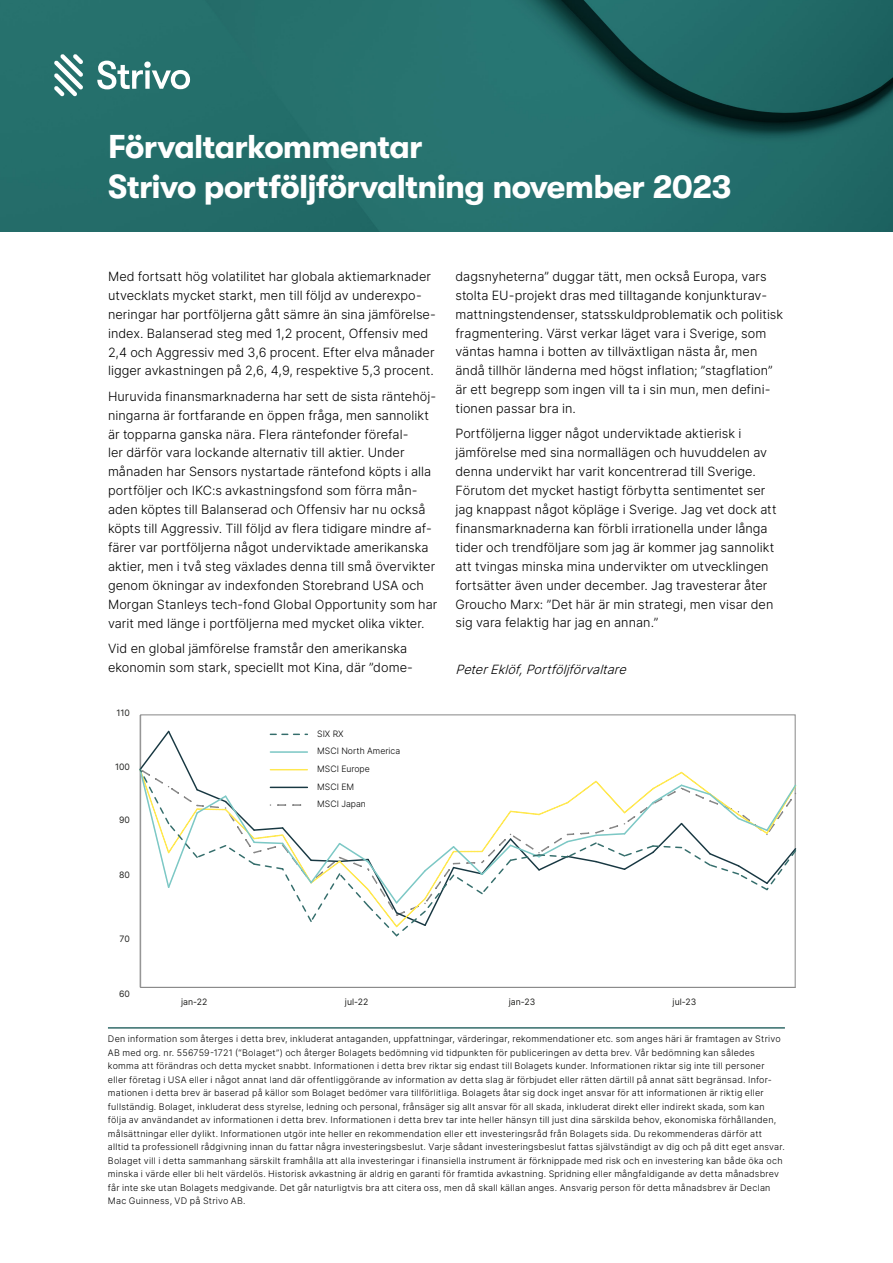
<style>
.page{position:relative;width:893px;height:1263px;background:#fff}
.page>*{position:absolute;margin:0;border:0;box-sizing:border-box;transform-origin:0 0}
.t1{font:700 33px/39.8px "GT Walsheim Pro";letter-spacing:-.02em;color:#fff}
.t2{font:300 12.75px/18.9px "Inter";letter-spacing:.005em;color:#000}
.t3{font:italic 300 12.75px "Inter";color:#000}
.t4{font:300 9px/13.5px "Inter";letter-spacing:.025em;color:#000}
.t5{font:300 8.85px/17.7px "Inter";color:#000}
.t6{font:8.85px "Inter";color:#1e1e1c}
</style>
<div class="page">
<img style="left:0;top:0;width:893px;height:231px">
<hr style="left:140px;top:987px;width:655px;height:1px;background:#878787">
<hr style="left:140px;top:715px;width:1px;height:272px;background:#878787">
<svg style="left:139px;top:729px;width:658px;height:209px"></svg>
<hr style="left:108px;top:1027px;width:677px;height:2px;background:#336c6a">
<svg style="left:97px;top:61px;width:93px;height:28px"></svg>
<svg style="left:54px;top:54px;width:29px;height:42px"></svg>
<h1 class="t1" style="left:108px;top:127px;width:625px">Förvaltarkommentar<br>Strivo portföljförvaltning november 2023</h1>
<p class="t2" style="left:108px;top:267px;width:329px">Med fortsatt hög volatilitet har globala aktiemarknader utvecklats mycket starkt, men till följd av underexpo&shy;neringar har portföljerna gått sämre än sina jämförelse&shy;index. Balanserad steg med 1,2 procent, Offensiv med 2,4 och Aggressiv med 3,6 procent. Efter elva månader ligger avkastningen på 2,6, 4,9, respektive 5,3 procent.</p>
<p class="t2" style="left:108px;top:386px;width:331px">Huruvida finansmarknaderna har sett de sista räntehöj&shy;ningarna är fortfarande en öppen fråga, men sannolikt är topparna ganska nära. Flera räntefonder förefal-<br>ler därför vara lockande alternativ till aktier. Under månaden har Sensors nystartade räntefond köpts i alla portföljer och IKC:s avkastningsfond som förra mån&shy;aden köptes till Balanserad och Offensiv har nu också köpts till Aggressiv. Till följd av flera tidigare mindre af&shy;färer var portföljerna något underviktade amerikanska aktier, men i två steg växlades denna till små övervikter genom ökningar av indexfonden Storebrand USA och Morgan Stanleys tech-fond Global Opportunity som har varit med länge i portföljerna med mycket olika vikter.</p>
<p class="t2" style="left:108px;top:638px;width:307px">Vid en global jämförelse framstår den amerikanska ekonomin som stark, speciellt mot Kina, där ”dome-</p>
<p class="t6" style="left:116px;top:706px;width:15px">110</p>
<p class="t6" style="left:115px;top:760px;width:16px">100</p>
<p class="t6" style="left:119px;top:813px;width:12px">90</p>
<p class="t5" style="left:317px;top:724px;width:28px">SIX RX</p>
<p class="t5" style="left:317px;top:760px;width:54px">MSCI Europe</p>
<p class="t5" style="left:317px;top:742px;width:84px">MSCI North America</p>
<p class="t5" style="left:317px;top:777px;width:50px">MSCI EM<br>MSCI Japan</p>
<p class="t2" style="left:455px;top:266px;width:329px">dagsnyheterna” duggar tätt, men också Europa, vars stolta EU-projekt dras med tilltagande konjunkturav&shy;mattningstendenser, statsskuldproblematik och politisk fragmentering. Värst verkar läget vara i Sverige, som väntas hamna i botten av tillväxtligan nästa år, men ändå tillhör länderna med högst inflation; ”stagflation” är ett begrepp som ingen vill ta i sin mun, men defini&shy;tionen passar bra in.</p>
<p class="t2" style="left:455px;top:424px;width:323px">Portföljerna ligger något underviktade aktierisk i jämförelse med sina normallägen och huvuddelen av denna undervikt har varit koncentrerad till Sverige.<br>Förutom det mycket hastigt förbytta sentimentet ser jag knappast något köpläge i Sverige. Jag vet dock att finansmarknaderna kan förbli irrationella under långa tider och trendföljare som jag är kommer jag sannolikt att tvingas minska mina undervikter om utvecklingen fortsätter även under december. Jag travesterar åter Groucho Marx: ”Det här är min strategi, men visar den sig vara felaktig har jag en annan.”</p>
<p class="t3" style="left:455px;top:660px;width:177px">PeterEklöf,Portföljförvaltare</p>
<p class="t6" style="left:119px;top:868px;width:12px">80</p>
<p class="t6" style="left:120px;top:933px;width:12px">70</p>
<p class="t6" style="left:119px;top:987px;width:12px">60</p>
<p class="t6" style="left:181px;top:995px;width:28px">jan-22</p>
<p class="t6" style="left:345px;top:995px;width:25px">jul-22</p>
<p class="t6" style="left:509px;top:995px;width:28px">jan-23</p>
<p class="t6" style="left:673px;top:995px;width:25px">jul-23</p>
<p class="t4" style="left:108px;top:1032px;width:678px">Den information som återges i detta brev, inkluderat antaganden, uppfattningar, värderingar, rekommendationer etc. som anges häri är framtagen av Strivo AB med org. nr. 556759-1721 (“Bolaget”) och återger Bolagets bedömning vid tidpunkten för publiceringen av detta brev. Vår bedömning kan således komma att förändras och detta mycket snabbt. Informationen i detta brev riktar sig endast till Bolagets kunder. Informationen riktar sig inte till personer eller företag i USA eller i något annat land där offentliggörande av information av detta slag är förbjudet eller rätten därtill på annat sätt begränsad. Infor&shy;mationen i detta brev är baserad på källor som Bolaget bedömer vara tillförlitliga. Bolagets åtar sig dock inget ansvar för att informationen är riktig eller fullständig. Bolaget, inkluderat dess styrelse, ledning och personal, frånsäger sig allt ansvar för all skada, inkluderat direkt eller indirekt skada, som kan följa av användandet av informationen i detta brev. Informationen i detta brev tar inte heller hänsyn till just dina särskilda behov, ekonomiska förhållanden, målsättningar eller dylikt. Informationen utgör inte heller en rekommendation eller ett investeringsråd från Bolagets sida. Du rekommenderas därför att alltid ta professionell rådgivning innan du fattar några investeringsbeslut. Varje sådant investeringsbeslut fattas självständigt av dig och på ditt eget ansvar.<br>Bolaget vill i detta sammanhang särskilt framhålla att alla investeringar i finansiella instrument är förknippade med risk och en investering kan både öka och minska i värde eller bli helt värdelös. Historisk avkastning är aldrig en garanti för framtida avkastning. Spridning eller mångfaldigande av detta månadsbrev får inte ske utan Bolagets medgivande. Det går naturligtvis bra att citera oss, men då skall källan anges. Ansvarig person för detta månadsbrev är Declan Mac Guinness, VD på Strivo AB.</p>
</div>
